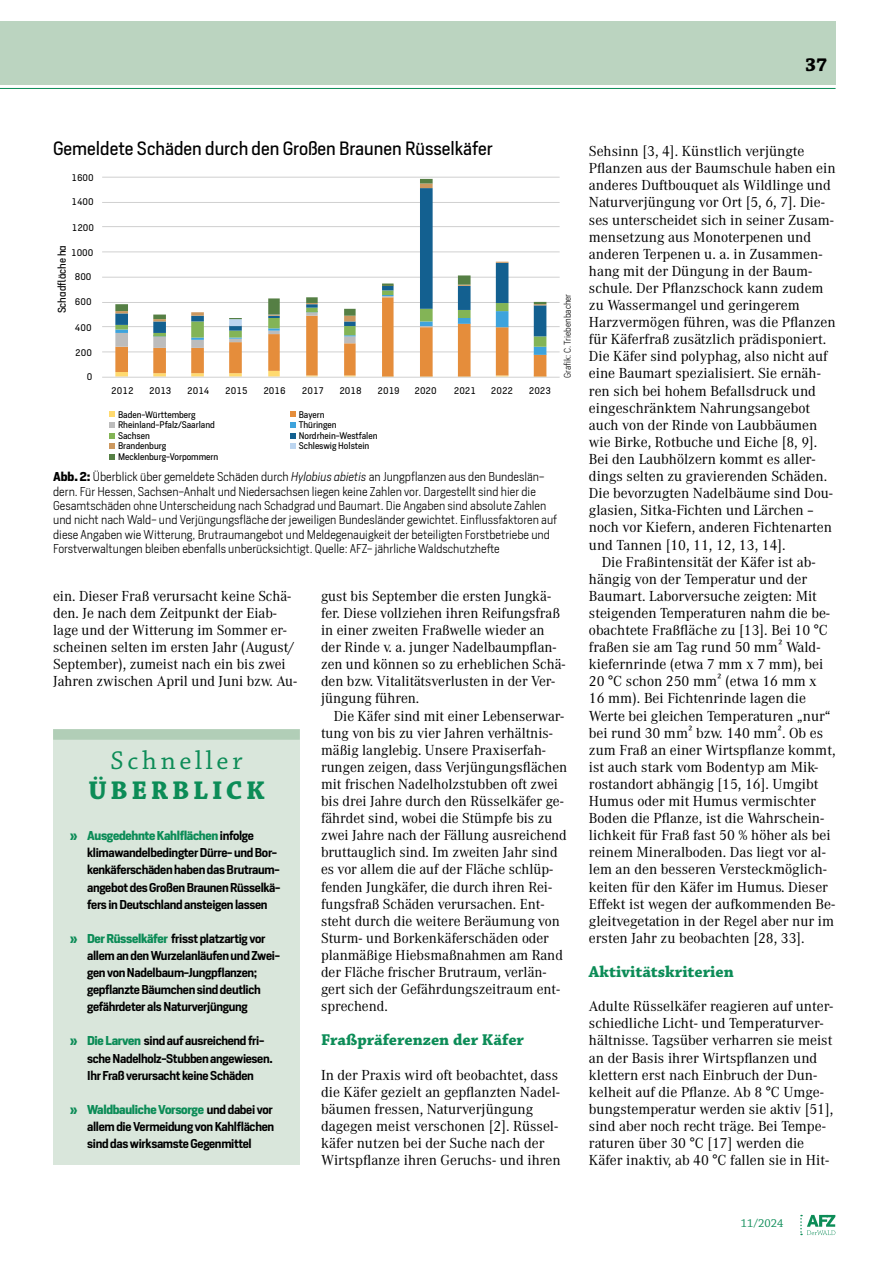
<style>
.page{position:relative;width:893px;height:1263px;background:#fff}
.page>*{position:absolute;margin:0;border:0;box-sizing:border-box;transform-origin:0 0}
.t1{font:27px "Chaparral Pro";letter-spacing:.14em;color:#0c8c57}
.t2{font:700 27px "Chaparral Pro";letter-spacing:.14em;color:#0c8c57}
.t3{font:700 19.5px "Chaparral Pro";color:#000}
.t4{font:18px "Heron Sans";color:#000}
.t5{font:700 16.5px "Chaparral Pro";color:#0c8c57}
.t6{font:14.25px/17.1px "Corporate A";color:#000}
.t7{font:300 12px/14.4px "Heron Sans";color:#000}
.t8{font:600 12px/17.1px "Heron Sans";letter-spacing:-.025em;color:#000}
.t9{font:12px "Heron Sans";color:#000}
.t10{font:12px "Chaparral Pro";color:#0c8c57}
.t11{font:10.5px "Heron Sans";color:#000}
.t12{font:9px "Heron Sans";color:#000}
.t13{font:300 9px "Heron Sans";color:#000}
.s1{font-weight:700}
.s2{font-style:italic}
.s3{font-weight:700;color:#0c8c57}
</style>
<div class="page">
<div style="left:0;top:21px;width:836px;height:64px;background:#bbd4c0"></div>
<svg style="left:800px;top:1215px;width:35px;height:20px"></svg>
<hr style="left:0;top:88px;width:836px;height:1px;background:#0c8c57">
<div style="left:53px;top:729px;width:247px;height:436px;background:#d9e6db"></div>
<div style="left:53px;top:729px;width:247px;height:11px;background:#b1ceb7"></div>
<hr style="left:102px;top:351px;width:458px;height:1px;background:#d0d0d0">
<hr style="left:102px;top:326px;width:458px;height:1px;background:#d0d0d0">
<hr style="left:102px;top:302px;width:458px;height:1px;background:#d0d0d0">
<hr style="left:102px;top:277px;width:458px;height:1px;background:#d0d0d0">
<hr style="left:102px;top:251px;width:458px;height:1px;background:#d0d0d0">
<hr style="left:102px;top:226px;width:458px;height:1px;background:#d0d0d0">
<hr style="left:102px;top:202px;width:458px;height:1px;background:#d0d0d0">
<hr style="left:102px;top:177px;width:458px;height:1px;background:#d0d0d0">
<svg style="left:115px;top:319px;width:431px;height:58px"></svg>
<svg style="left:115px;top:179px;width:431px;height:140px"></svg>
<hr style="left:102px;top:377px;width:458px;height:1px;background:#d0d0d0">
<svg style="left:290px;top:411px;width:6px;height:38px"></svg>
<svg style="left:110px;top:411px;width:5px;height:49px"></svg>
<h2 class="t3" style="left:805px;top:53px;width:23px">37</h2>
<p class="t4" style="left:53px;top:137px;width:441px">Gemeldete Schäden durch den Großen Braunen Rüsselkäfer</p>
<p class="t9" style="left:173px;top:148px;width:275px">gemeldete Schäden durch Großen Braunen Rüsselkäfer</p>
<p class="t12" style="left:71px;top:172px;width:24px">1600</p>
<p class="t12" style="left:71px;top:196px;width:24px">1400</p>
<p class="t12" style="left:72px;top:222px;width:24px">1200</p>
<p class="t11" style="left:55px;top:313px;width:70px;rotate:-90deg">Schad äche ha</p>
<p class="t12" style="left:71px;top:247px;width:24px">1000</p>
<p class="t12" style="left:75px;top:271px;width:18px">800</p>
<p class="t12" style="left:75px;top:296px;width:18px">600</p>
<p class="t12" style="left:75px;top:322px;width:18px">400</p>
<p class="t12" style="left:75px;top:347px;width:18px">200</p>
<p class="t12" style="left:87px;top:371px;width:7px">0</p>
<p class="t12" style="left:111px;top:385px;width:24px">2012</p>
<p class="t12" style="left:149px;top:385px;width:24px">2013</p>
<p class="t12" style="left:187px;top:385px;width:24px">2014</p>
<p class="t12" style="left:225px;top:385px;width:24px">2015</p>
<p class="t12" style="left:263px;top:385px;width:24px">2016</p>
<p class="t12" style="left:302px;top:385px;width:24px">2017</p>
<p class="t12" style="left:339px;top:385px;width:24px">2018</p>
<p class="t12" style="left:377px;top:385px;width:24px">2019</p>
<p class="t12" style="left:414px;top:385px;width:24px">2020</p>
<p class="t12" style="left:454px;top:385px;width:24px">2021</p>
<p class="t12" style="left:491px;top:385px;width:24px">2022</p>
<p class="t12" style="left:529px;top:385px;width:24px">2023</p>
<p class="t12" style="left:118px;top:409px;width:79px">Baden-Württemberg</p>
<p class="t12" style="left:299px;top:409px;width:27px">Bayern</p>
<p class="t12" style="left:118px;top:419px;width:98px">Rheinland-Pfalz/Saarland</p>
<p class="t12" style="left:299px;top:419px;width:39px">Thüringen</p>
<p class="t12" style="left:118px;top:430px;width:33px">Sachsen</p>
<p class="t12" style="left:299px;top:430px;width:80px">Nordrhein-Westfalen</p>
<p class="t12" style="left:118px;top:440px;width:50px">Brandenburg</p>
<p class="t12" style="left:299px;top:440px;width:72px">Schleswig Holstein</p>
<p class="t12" style="left:118px;top:451px;width:102px">Mecklenburg-Vorpommern</p>
<p class="t13" style="left:562px;top:378px;width:86px;rotate:-90deg">Grafik: C. Triebenbacher</p>
<p class="t7" style="left:53px;top:469px;width:505px"><span class="s1">Abb. 2:</span> Überblick über gemeldete Schäden durch <span class="s2">Hylobius abietis</span> an Jungpflanzen aus den Bundeslän&shy;dern. Für Hessen, Sachsen-Anhalt und Niedersachsen liegen keine Zahlen vor. Dargestellt sind hier die Gesamtschäden ohne Unterscheidung nach Schadgrad und Baumart. Die Angaben sind absolute Zahlen und nicht nach Wald- und Verjüngungsfläche der jeweiligen Bundesländer gewichtet. Einflussfaktoren auf diese Angaben wie Witterung, Brutraumangebot und Meldegenauigkeit der beteiligten Forstbetriebe und Forstverwaltungen bleiben ebenfalls unberücksichtigt. Quelle: AFZ- jährliche Waldschutzhefte</p>
<p class="t6" style="left:53px;top:587px;width:246px">ein. Dieser Fraß verursacht keine Schä&shy;den. Je nach dem Zeitpunkt der Eiab&shy;lage und der Witterung im Sommer er&shy;scheinen selten im ersten Jahr (August/ September), zumeist nach ein bis zwei Jahren zwischen April und Juni bzw. Au-</p>
<p class="t6" style="left:321px;top:587px;width:246px">gust bis September die ersten Jungkä&shy;fer. Diese vollziehen ihren Reifungsfraß in einer zweiten Fraßwelle wieder an der Rinde v. a. junger Nadelbaumpflan&shy;zen und können so zu erheblichen Schä&shy;den bzw. Vitalitätsverlusten in der Ver&shy;jüngung führen.</p>
<p class="t6" style="left:321px;top:707px;width:248px;text-indent:13px">Die Käfer sind mit einer Lebenserwar&shy;tung von bis zu vier Jahren verhältnis&shy;mäßig langlebig. Unsere Praxiserfah&shy;rungen zeigen, dass Verjüngungsflächen mit frischen Nadelholzstubben oft zwei bis drei Jahre durch den Rüsselkäfer ge&shy;fährdet sind, wobei die Stümpfe bis zu zwei Jahre nach der Fällung ausreichend bruttauglich sind. Im zweiten Jahr sind es vor allem die auf der Fläche schlüp&shy;fenden Jungkäfer, die durch ihren Rei&shy;fungsfraß Schäden verursachen. Ent&shy;steht durch die weitere Beräumung von Sturm- und Borkenkäferschäden oder planmäßige Hiebsmaßnahmen am Rand der Fläche frischer Brutraum, verlän&shy;gert sich der Gefährdungszeitraum ent&shy;sprechend.</p>
<p class="t5" style="left:321px;top:1030px;width:205px">Fraßpräferenzen der Käfer</p>
<p class="t6" style="left:321px;top:1066px;width:241px">In der Praxis wird oft beobachtet, dass die Käfer gezielt an gepflanzten Nadel&shy;bäumen fressen, Naturverjüngung dagegen meist verschonen [2]. Rüssel&shy;käfer nutzen bei der Suche nach der Wirtspflanze ihren Geruchs- und ihren</p>
<h1 class="t1" style="left:110px;top:746px;width:134px">Schneller</h1>
<h1 class="t2" style="left:88px;top:775px;width:178px">ÜBERBLICK</h1>
<p class="t8" style="left:87px;top:827px;width:195px;text-indent:-17px"><span class="s3">» Ausgedehnte Kahlflächen</span> infolge klimawandelbedingter Dürre- und Bor&shy;kenkäferschäden haben das Brutraum&shy;angebot des Großen Braunen Rüsselkä&shy;fers in Deutschland ansteigen lassen</p>
<p class="t8" style="left:87px;top:930px;width:194px;text-indent:-17px"><span class="s3">» Der Rüsselkäfer</span> frisst platzartig vor allem an den Wurzelanläufen und Zwei&shy;gen von Nadelbaum-Jungpflanzen; gepflanzte Bäumchen sind deutlich gefährdeter als Naturverjüngung</p>
<p class="t8" style="left:87px;top:1032px;width:187px;text-indent:-17px"><span class="s3">» Die Larven</span> sind auf ausreichend fri&shy;sche Nadelholz-Stubben angewiesen.<br>Ihr Fraß verursacht keine Schäden</p>
<p class="t8" style="left:87px;top:1101px;width:188px;text-align:justify;text-indent:-17px"><span class="s3">» Waldbauliche Vorsorge</span> und dabei vor allem die Vermeidung von Kahlflächen sind das wirksamste Gegenmittel</p>
<p class="t6" style="left:589px;top:143px;width:248px">Sehsinn [3, 4]. Künstlich verjüngte Pflanzen aus der Baumschule haben ein anderes Duftbouquet als Wildlinge und Naturverjüngung vor Ort [5, 6, 7]. Die&shy;ses unterscheidet sich in seiner Zusam&shy;mensetzung aus Monoterpenen und anderen Terpenen u. a. in Zusammen&shy;hang mit der Düngung in der Baum&shy;schule. Der Pflanzschock kann zudem zu Wassermangel und geringerem Harzvermögen führen, was die Pflanzen für Käferfraß zusätzlich prädisponiert.<br>Die Käfer sind polyphag, also nicht auf eine Baumart spezialisiert. Sie ernäh&shy;ren sich bei hohem Befallsdruck und eingeschränktem Nahrungsangebot auch von der Rinde von Laubbäumen wie Birke, Rotbuche und Eiche [8, 9].<br>Bei den Laubhölzern kommt es aller&shy;dings selten zu gravierenden Schäden.<br>Die bevorzugten Nadelbäume sind Dou&shy;glasien, Sitka-Fichten und Lärchen – noch vor Kiefern, anderen Fichtenarten und Tannen [10, 11, 12, 13, 14].</p>
<p class="t6" style="left:589px;top:553px;width:248px;text-indent:13px">Die Fraßintensität der Käfer ist ab&shy;hängig von der Temperatur und der Baumart. Laborversuche zeigten: Mit steigenden Temperaturen nahm die be&shy;obachtete Fraßfläche zu [13]. Bei 10 °C fraßen sie am Tag rund 50 mm² Wald&shy;kiefernrinde (etwa 7 mm x 7 mm), bei 20 °C schon 250 mm² (etwa 16 mm x 16 mm). Bei Fichtenrinde lagen die Werte bei gleichen Temperaturen „nur“ bei rund 30 mm² bzw. 140 mm². Ob es zum Fraß an einer Wirtspflanze kommt, ist auch stark vom Bodentyp am Mik&shy;rostandort abhängig [15, 16]. Umgibt Humus oder mit Humus vermischter Boden die Pflanze, ist die Wahrschein&shy;lichkeit für Fraß fast 50 % höher als bei reinem Mineralboden. Das liegt vor al&shy;lem an den besseren Versteckmöglich&shy;keiten für den Käfer im Humus. Dieser Effekt ist wegen der aufkommenden Be&shy;gleitvegetation in der Regel aber nur im ersten Jahr zu beobachten [28, 33].</p>
<p class="t5" style="left:589px;top:962px;width:146px">Aktivitätskriterien</p>
<p class="t6" style="left:589px;top:998px;width:246px">Adulte Rüsselkäfer reagieren auf unter&shy;schiedliche Licht- und Temperaturver&shy;hältnisse. Tagsüber verharren sie meist an der Basis ihrer Wirtspflanzen und klettern erst nach Einbruch der Dun&shy;kelheit auf die Pflanze. Ab 8 °C Umge&shy;bungstemperatur werden sie aktiv [51], sind aber noch recht träge. Bei Tempe&shy;raturen über 30 °C [17] werden die Käfer inaktiv, ab 40 °C fallen sie in Hit-</p>
<p class="t10" style="left:741px;top:1216px;width:44px">11/2024</p>
</div>
